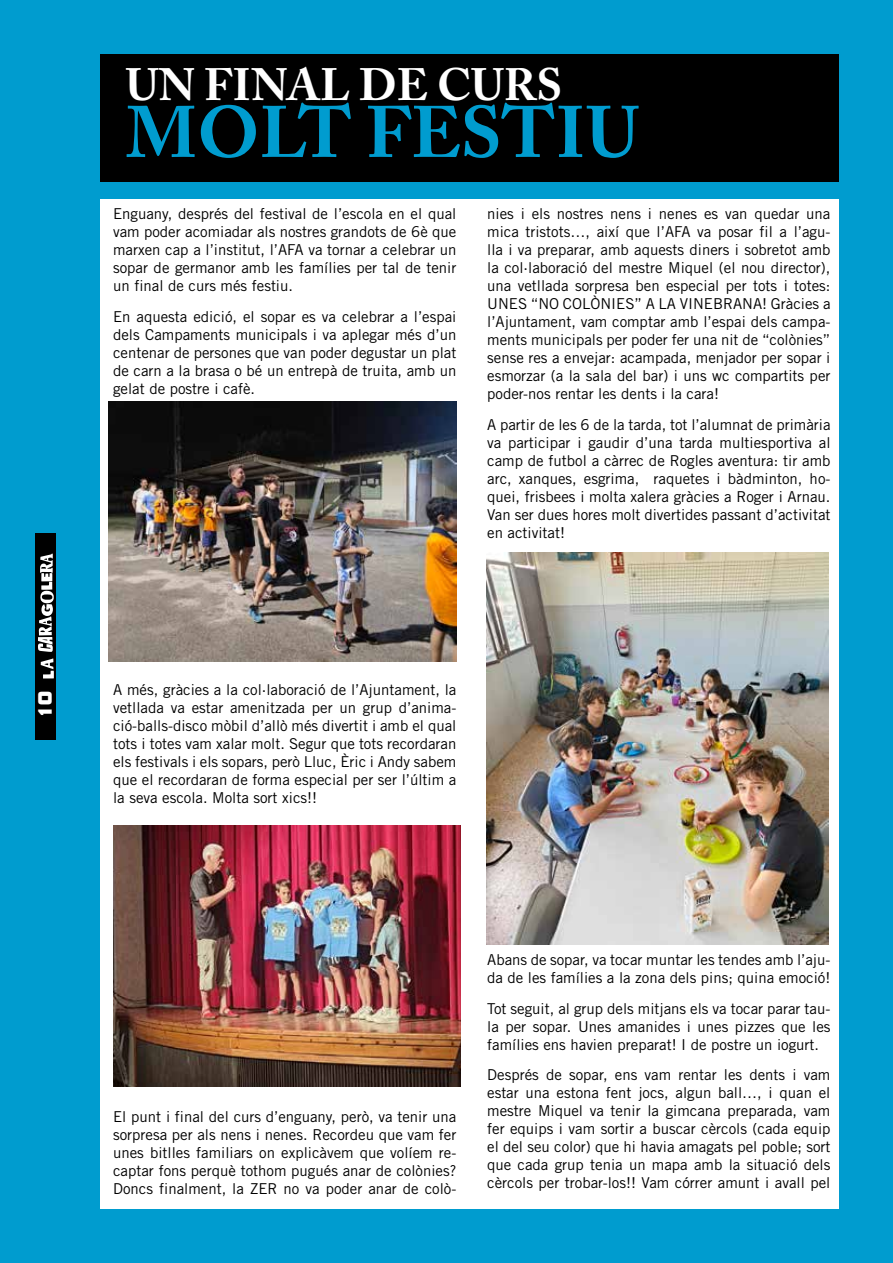
<style>
.page{position:relative;width:893px;height:1263px;background:#009ccf}
.page>*{position:absolute;margin:0;border:0;box-sizing:border-box;transform-origin:0 0}
.t1{font:700 72px "Adobe Caslon Pro";color:#009ccf}
.t2{font:700 45px "Adobe Caslon Pro";color:#fff}
.t3{font:18px "Bolt Bold IT Cby BT";color:#fff}
.t4{font:15px/18px "Trade Gothic";color:#000;text-align:justify}
</style>
<div class="page">
<div style="left:35px;top:533px;width:21px;height:207px;background:#000"></div>
<svg style="left:41px;top:658px;width:13px;height:20px"></svg>
<svg style="left:38px;top:554px;width:16px;height:98px"></svg>
<div style="left:100px;top:54px;width:739px;height:127px;background:#000"></div>
<div style="left:100px;top:199px;width:739px;height:1010px;background:#fff"></div>
<img style="left:113px;top:825px;width:348px;height:261px">
<img style="left:109px;top:401px;width:347px;height:261px">
<img style="left:486px;top:552px;width:342px;height:392px">
<p class="t3" style="left:35px;top:719px;width:29px;rotate:-90deg">10</p>
<h2 class="t2" style="left:126px;top:58px;width:438px">UN FINAL DE CURS</h2>
<h1 class="t1" style="left:126px;top:90px;width:514px">MOLT FESTIU</h1>
<p class="t4" style="left:113px;top:205px;width:345px">Enguany, després del festival de l’escola en el qual vam poder acomiadar als nostres grandots de 6è que marxen cap a l’institut, l’AFA va tornar a celebrar un sopar de germanor amb les famílies per tal de tenir un final de curs més festiu.</p>
<p class="t4" style="left:113px;top:307px;width:345px">En aquesta edició, el sopar es va celebrar a l’espai dels Campaments municipals i va aplegar més d’un centenar de persones que van poder degustar un plat de carn a la brasa o bé un entrepà de truita, amb un gelat de postre i cafè.</p>
<p class="t4" style="left:487px;top:205px;width:345px">nies i els nostres nens i nenes es van quedar una mica tristots…, així que l’AFA va posar fil a l’agu&shy;lla i va preparar, amb aquests diners i sobretot amb la col·laboració del mestre Miquel (el nou director), una vetllada sorpresa ben especial per tots i totes:<br>UN ES “NO COLÒNI ES” A LA VIN EBRANA! Gràcies a l’Ajuntament, vam comptar amb l’espai dels campa&shy;ments municipals per poder fer una nit de “colònies” sense res a envejar: acampada, menjador per sopar i esmorzar (a la sala del bar) i uns wc compartits per poder-nos rentar les dents i la cara!</p>
<p class="t4" style="left:487px;top:415px;width:345px">A partir de les 6 de la tarda, tot l’alumnat de primària va participar i gaudir d’una tarda multiesportiva al camp de futbol a càrrec de Rogles aventura: tir amb arc, xanques, esgrima, raquetes i bàdminton, ho&shy;quei, frisbees i molta xalera gràcies a Roger i Arnau.<br>Van ser dues hores molt divertides passant d’activitat en activitat!</p>
<p class="t4" style="left:113px;top:680px;width:345px">A més, gràcies a la col·laboració de l’Ajuntament, la vetllada va estar amenitzada per un grup d’anima&shy;ció-balls-disco mòbil d’allò més divertit i amb el qual tots i totes vam xalar molt. Segur que tots recordaran els festivals i els sopars, però Lluc, Èric i Andy sabem que el recordaran de forma especial per ser l’últim a la seva escola. Molta sort xics!!</p>
<p class="t4" style="left:113px;top:1107px;width:345px">El punt i final del curs d’enguany, però, va tenir una sorpresa per als nens i nenes. Recordeu que vam fer unes bitlles familiars on explicàvem que volíem re&shy;captar fons perquè tothom pugués anar de colònies?<br>Doncs finalment, la ZER no va poder anar de colò-</p>
<p class="t4" style="left:487px;top:950px;width:345px">Abans de sopar, va tocar muntar les tendes amb l’aju&shy;da de les famílies a la zona dels pins; quina emoció!</p>
<p class="t4" style="left:487px;top:999px;width:345px">Tot seguit, al grup dels mitjans els va tocar parar tau&shy;la per sopar. U nes amanides i unes pizzes que les famílies ens havien preparat! I de postre un iogurt.</p>
<p class="t4" style="left:487px;top:1066px;width:345px">Després de sopar, ens vam rentar les dents i vam estar una estona fent jocs, algun ball…, i quan el mestre Miquel va tenir la gimcana preparada, vam fer equips i vam sortir a buscar cèrcols (cada equip el del seu color) que hi havia amagats pel poble; sort que cada grup tenia un mapa amb la situació dels cèrcols per trobar-los!! Vam córrer amunt i avall pel</p>
</div>
